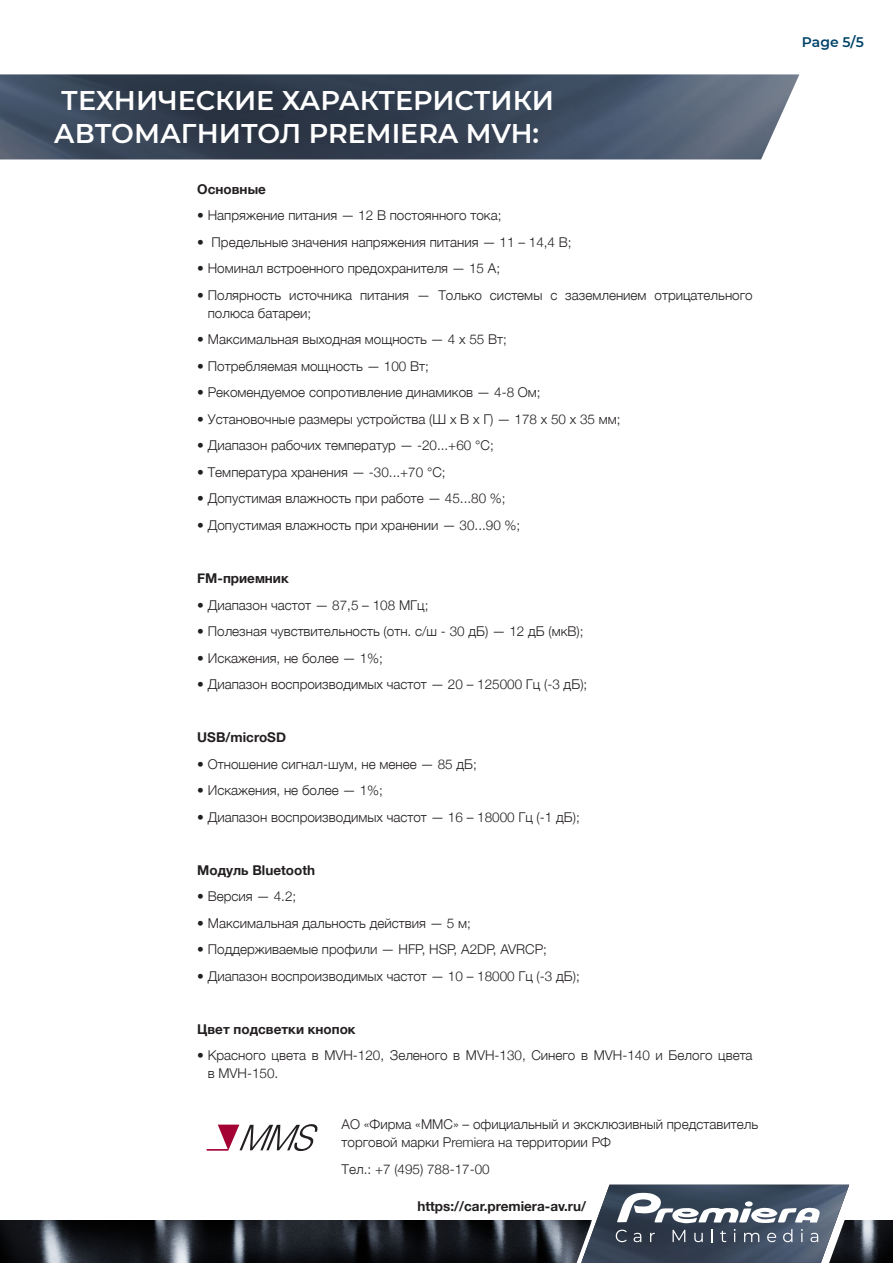
<style>
.page{position:relative;width:893px;height:1263px;background:#fff}
.page>*{position:absolute;margin:0;border:0;box-sizing:border-box;transform-origin:0 0}
.t1{font:600 27px/32.4px "Montserrat";color:#fff}
.t2{font:600 13.95px "Montserrat";color:#004368}
.t3{font:300 13.5px/18px "Helvetica Neue";color:#231f20}
.t4{font:700 13.5px "Helvetica Neue";color:#231f20}
</style>
<div class="page">
<img style="left:0;top:74px;width:799px;height:85px">
<svg style="left:207px;top:1124px;width:110px;height:27px"></svg>
<img style="left:0;top:1220px;width:893px;height:43px">
<svg style="left:577px;top:1185px;width:280px;height:78px"></svg>
<p class="t1" style="left:54px;top:83px;width:501px">ТЕХНИЧЕСКИЕ ХАРАКТЕРИСТИКИ<br>АВТОМАГНИТОЛ PREMIERA MVH:</p>
<p class="t4" style="left:197px;top:178px;width:70px">Основные</p>
<p class="t3" style="left:197px;top:206px;width:306px">• Напряжение питания — 12 В постоянного тока;</p>
<p class="t3" style="left:197px;top:232px;width:376px">• Предельные значения напряжения питания — 11 – 14,4 В;</p>
<p class="t3" style="left:197px;top:259px;width:304px">• Номинал встроенного предохранителя — 15 А;</p>
<p class="t3" style="left:208px;top:285px;width:546px;text-indent:-11px">• Полярность источника питания — Только системы с заземлением отрицательного полюса батареи;</p>
<p class="t3" style="left:197px;top:330px;width:311px">• Максимальная выходная мощность — 4 x 55 Вт;</p>
<p class="t3" style="left:197px;top:356px;width:233px">• Потребляемая мощность — 100 Вт;</p>
<p class="t3" style="left:197px;top:383px;width:345px">• Рекомендуемое сопротивление динамиков — 4-8 Ом;</p>
<p class="t3" style="left:197px;top:409px;width:425px">• Установочные размеры устройства (Ш x В x Г) — 178 x 50 x 35 мм;</p>
<p class="t3" style="left:197px;top:436px;width:298px">• Диапазон рабочих температур — -20...+60 °С;</p>
<p class="t3" style="left:197px;top:462px;width:250px">• Температура хранения — -30...+70 °С;</p>
<p class="t3" style="left:197px;top:489px;width:310px">• Допустимая влажность при работе — 45...80 %;</p>
<p class="t3" style="left:197px;top:515px;width:325px">• Допустимая влажность при хранении — 30...90 %;</p>
<p class="t4" style="left:197px;top:568px;width:93px">FM-приемник</p>
<p class="t3" style="left:197px;top:595px;width:233px">• Диапазон частот — 87,5 – 108 МГц;</p>
<p class="t3" style="left:197px;top:621px;width:388px">• Полезная чувствительность (отн. с/ш - 30 дБ) — 12 дБ (мкВ);</p>
<p class="t3" style="left:197px;top:648px;width:187px">• Искажения, не более — 1%;</p>
<p class="t3" style="left:197px;top:674px;width:392px">• Диапазон воспроизводимых частот — 20 – 125000 Гц (-3 дБ);</p>
<p class="t4" style="left:197px;top:727px;width:90px">USB/microSD</p>
<p class="t3" style="left:197px;top:754px;width:281px">• Отношение сигнал-шум, не менее — 85 дБ;</p>
<p class="t3" style="left:197px;top:780px;width:187px">• Искажения, не более — 1%;</p>
<p class="t3" style="left:197px;top:807px;width:384px">• Диапазон воспроизводимых частот — 16 – 18000 Гц (-1 дБ);</p>
<p class="t4" style="left:197px;top:859px;width:119px">Модуль Bluetooth</p>
<p class="t3" style="left:197px;top:886px;width:100px">• Версия — 4.2;</p>
<p class="t3" style="left:197px;top:913px;width:275px">• Максимальная дальность действия — 5 м;</p>
<p class="t3" style="left:197px;top:939px;width:351px">• Поддерживаемые профили — HFP, HSP, A2DP, AVRCP;</p>
<p class="t3" style="left:197px;top:966px;width:384px">• Диапазон воспроизводимых частот — 10 – 18000 Гц (-3 дБ);</p>
<p class="t4" style="left:197px;top:1018px;width:160px">Цвет подсветки кнопок</p>
<p class="t3" style="left:208px;top:1045px;width:546px;text-indent:-11px">• Красного цвета в MVH-120, Зеленого в MVH-130, Синего в MVH-140 и Белого цвета в MVH-150.</p>
<p class="t3" style="left:342px;top:1114px;width:418px">АО «Фирма «ММС» – официальный и эксклюзивный представитель торговой марки Premiera на территории РФ</p>
<p class="t3" style="left:342px;top:1159px;width:150px">Тел.: +7 (495) 788-17-00</p>
<p class="t4" style="left:417px;top:1195px;width:170px">https://car.premiera-av.ru/</p>
<p class="t2" style="left:802px;top:32px;width:63px">Page 5/5</p>
</div>
